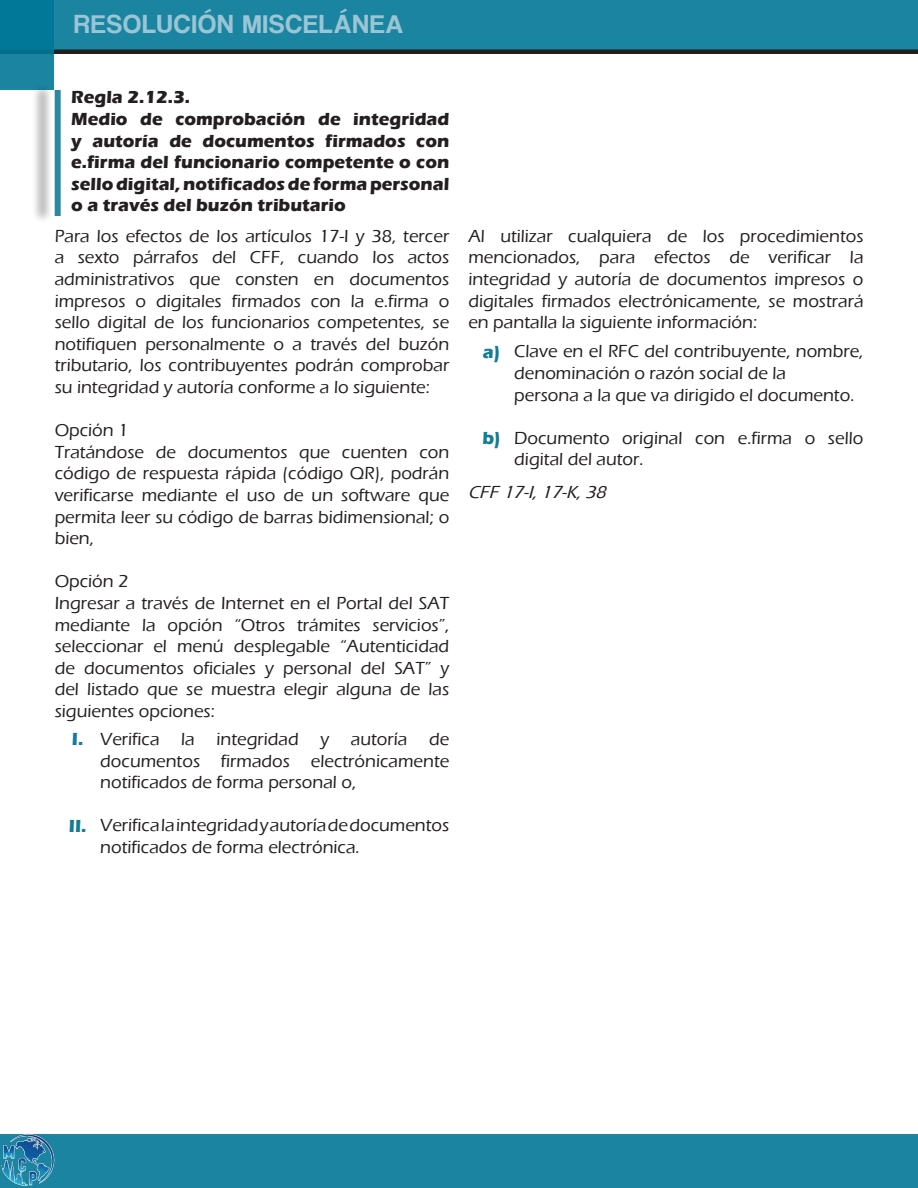
<style>
.page{position:relative;width:918px;height:1188px;background:#fff}
.page>*{position:absolute;margin:0;border:0;box-sizing:border-box;transform-origin:0 0}
.t1{font:27px "Coolvetica Rg";letter-spacing:.05em;color:#9ac5d5}
.t2{font:500 18px/21.6px "Eras ITC";color:#231f20;text-align:justify}
.t3{font:700 18px/21.6px "Eras ITC";color:#231f20;text-align:justify}
.t4{font:italic 500 18px "Eras ITC";color:#231f20}
.t5{font:700 18px "Eras ITC";color:#137c96}
</style>
<div class="page">
<div style="left:0;top:0;width:918px;height:54px;background:#1a84a1"></div>
<hr style="left:0;top:50px;width:918px;height:4px;background:#231f20">
<svg style="left:0;top:0;width:54px;height:90px;background:#0b7c9a"></svg>
<div style="left:0;top:1134px;width:918px;height:54px;background:#1a84a1"></div>
<img style="left:0;top:1134px;width:55px;height:53px">
<div style="left:32px;top:82px;width:22px;height:142px;background:#231f20;opacity:.5"></div>
<div style="left:55px;top:93px;width:6px;height:120px;background:#2d879e"></div>
<h1 class="t1" style="left:74px;top:8px;width:331px">RESOLUCIÓN MISCELÁNEA</h1>
<p class="t3" style="left:71px;top:86px;width:120px">Regla 2.12.3.</p>
<p class="t3" style="left:71px;top:108px;width:380px">Medio de comprobación de integridad y autoría de documentos firmados con e.firma del funcionario competente o con sello digital, notificados de forma personal o a través del buzón tributario</p>
<p class="t2" style="left:55px;top:225px;width:396px">Para los efectos de los artículos 17-I y 38, tercer a sexto párrafos del CFF, cuando los actos administrativos que consten en documentos impresos o digitales firmados con la e.firma o sello digital de los funcionarios competentes, se notifiquen personalmente o a través del buzón tributario, los contribuyentes podrán comprobar su integridad y autoría conforme a lo siguiente:</p>
<p class="t2" style="left:55px;top:420px;width:75px">Opción 1</p>
<p class="t2" style="left:55px;top:441px;width:396px">Tratándose de documentos que cuenten con código de respuesta rápida (código QR), podrán verificarse mediante el uso de un software que permita leer su código de barras bidimensional; o bien,</p>
<p class="t2" style="left:55px;top:571px;width:75px">Opción 2</p>
<p class="t2" style="left:55px;top:592px;width:396px">Ingresar a través de Internet en el Portal del SAT mediante la opción “Otros trámites servicios”, seleccionar el menú desplegable “Autenticidad de documentos oficiales y personal del SAT” y del listado que se muestra elegir alguna de las siguientes opciones:</p>
<p class="t5" style="left:72px;top:729px;width:13px">I.</p>
<p class="t5" style="left:69px;top:815px;width:19px">II.</p>
<p class="t2" style="left:100px;top:729px;width:351px">Verifica la integridad y autoría de documentos firmados electrónicamente notificados de forma personal o,</p>
<p class="t2" style="left:100px;top:815px;width:351px">Verifica la integridad y autoría de documentos notificados de forma electrónica.</p>
<p class="t2" style="left:468px;top:225px;width:397px">Al utilizar cualquiera de los procedimientos mencionados, para efectos de verificar la integridad y autoría de documentos impresos o digitales firmados electrónicamente, se mostrará en pantalla la siguiente información:</p>
<p class="t5" style="left:483px;top:341px;width:19px">a)</p>
<p class="t5" style="left:483px;top:428px;width:20px">b)</p>
<p class="t2" style="left:514px;top:341px;width:351px">Clave en el RFC del contribuyente, nombre, denominación o razón social de la</p>
<p class="t2" style="left:514px;top:384px;width:342px">persona a la que va dirigido el documento.</p>
<p class="t2" style="left:514px;top:427px;width:351px">Documento original con e.firma o sello digital del autor.</p>
<p class="t4" style="left:468px;top:482px;width:144px">CFF 17-I,17-K,38</p>
</div>
